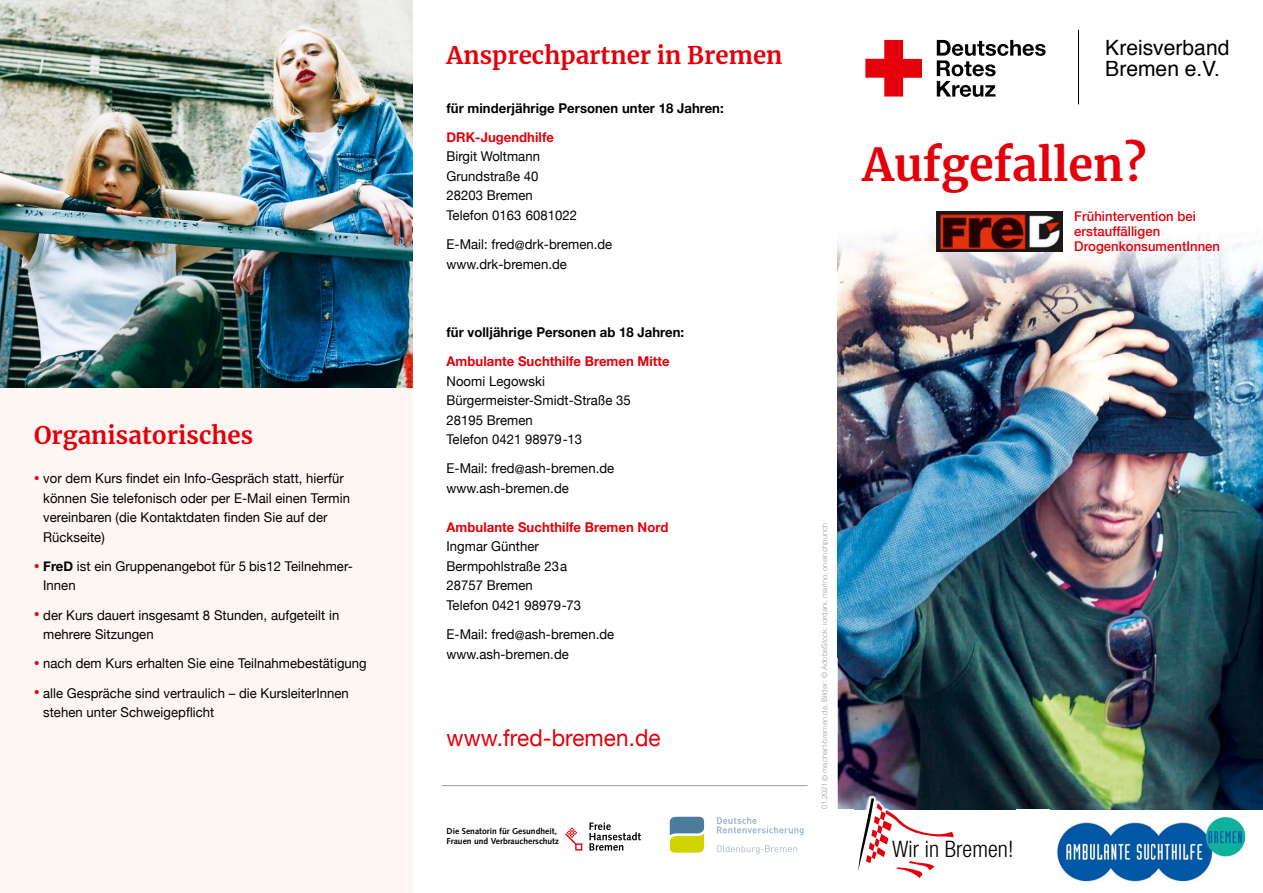
<style>
.page{position:relative;width:1263px;height:893px;background:#fff}
.page>*{position:absolute;margin:0;border:0;box-sizing:border-box;transform-origin:0 0}
.t1{font:700 45px "Merriweather";color:#e3000b}
.t2{font:700 24px "Merriweather";color:#e3000b}
.t3{font:23.25px "Helvetica Neue";letter-spacing:.005em;color:#e3000b}
.t4{font:300 condensed 22.65px "Helvetica Neue";letter-spacing:.005em;color:#000}
.t5{font:21px/21px "Helvetica";color:#000}
.t6{font:13.5px/19.5px "Helvetica Neue";letter-spacing:.005em;color:#000}
.t7{font:700 13.5px "Helvetica Neue";letter-spacing:.005em;color:#e3000b}
.t8{font:700 13.5px "Helvetica Neue";letter-spacing:.005em;color:#000}
.t9{font:500 13.5px/15px "Helvetica Neue";letter-spacing:.005em;color:#e3000b}
.t10{font:700 8.55px/10.2px "Syntax";color:#000}
.t11{font:300 7.5px "Helvetica";color:#9c9c9d}
.s1{font-size:11.25px;color:#e3000b}
.s2{font-weight:700}
.s3{font-size:12.75px}
</style>
<div class="page">
<div style="left:0;top:0;width:412px;height:893px;background:#fef6f2"></div>
<img style="left:0;top:0;width:412px;height:388px">
<img style="left:838px;top:211px;width:425px;height:598px">
<svg style="left:670px;top:817px;width:34px;height:36px"></svg>
<svg style="left:717px;top:817px;width:87px;height:37px"></svg>
<svg style="left:565px;top:822px;width:76px;height:29px"></svg>
<hr style="left:442px;top:785px;width:365px;height:1px;background:#9c9c9d">
<img style="left:1057px;top:816px;width:189px;height:65px">
<img style="left:937px;top:211px;width:125px;height:41px">
<svg style="left:937px;top:40px;width:108px;height:57px"></svg>
<svg style="left:865px;top:40px;width:57px;height:57px"></svg>
<hr style="left:1078px;top:30px;width:1px;height:74px;background:#000">
<img style="left:854px;top:794px;width:161px;height:16px">
<svg style="left:858px;top:798px;width:97px;height:80px"></svg>
<h2 class="t2" style="left:34px;top:419px;width:221px">Organisatorisches</h2>
<p class="t6" style="left:43px;top:467px;width:308px;text-indent:-9px"><span class="s1">•</span> vor dem Kurs findet ein Info-Gespräch statt, hierfür können Sie telefonisch oder per E-Mail einen Termin vereinbaren (die Kontaktdaten finden Sie auf der Rückseite)</p>
<p class="t6" style="left:43px;top:555px;width:311px;text-indent:-9px"><span class="s1">•</span> <span class="s2">FreD</span> ist ein Gruppenangebot für 5 bis12 Teilnehmer-<br>Innen</p>
<p class="t6" style="left:43px;top:604px;width:298px;text-indent:-9px"><span class="s1">•</span> der Kurs dauert insgesamt 8 Stunden, aufgeteilt in mehrere Sitzungen</p>
<p class="t6" style="left:34px;top:653px;width:334px"><span class="s1">•</span> nach dem Kurs erhalten Sie eine Teilnahmebestätigung</p>
<p class="t6" style="left:43px;top:682px;width:307px;text-indent:-9px"><span class="s1">•</span> alle Gespräche sind vertraulich – die KursleiterInnen stehen unter Schweigepflicht</p>
<h2 class="t2" style="left:446px;top:38px;width:338px">Ansprechpartner in Bremen</h2>
<p class="t8" style="left:446px;top:95px;width:279px">für minderjährige Personen unter 18 Jahren:</p>
<p class="t7" style="left:446px;top:125px;width:109px">DRK-Jugendhilfe</p>
<p class="t6" style="left:446px;top:146px;width:132px">Birgit Woltmann<br>Grundstraße 40<br>28203 Bremen<br>Telefon 0163 6081022</p>
<p class="t6" style="left:446px;top:233px;width:167px">E-Mail: fred<span class="s3">@</span>drk-bremen.de www.drk-bremen.de</p>
<p class="t8" style="left:446px;top:320px;width:239px">für volljährige Personen ab 18 Jahren:</p>
<p class="t7" style="left:446px;top:349px;width:225px">Ambulante Suchthilfe Bremen Mitte</p>
<p class="t6" style="left:446px;top:370px;width:186px">Noomi Legowski<br>Bürgermeister-Smidt-Straße 35<br>28195 Bremen<br>Telefon 0421 98979-13</p>
<p class="t6" style="left:446px;top:458px;width:169px">E-Mail: fred<span class="s3">@</span>ash-bremen.de www.ash-bremen.de</p>
<p class="t7" style="left:446px;top:515px;width:223px">Ambulante Suchthilfe Bremen Nord</p>
<p class="t6" style="left:446px;top:536px;width:136px">Ingmar Günther<br>Bermpohlstraße 23a<br>28757 Bremen<br>Telefon 0421 98979-73</p>
<p class="t6" style="left:446px;top:623px;width:169px">E-Mail: fred<span class="s3">@</span>ash-bremen.de www.ash-bremen.de</p>
<h3 class="t3" style="left:446px;top:718px;width:216px">www.fred-bremen.de</h3>
<p class="t10" style="left:447px;top:826px;width:114px">Die Senatorin für Gesundheit,<br>Frauen und Verbraucherschutz</p>
<h3 class="t5" style="left:1105px;top:38px;width:126px">Kreisverband<br>Bremen e.V.</h3>
<h1 class="t1" style="left:862px;top:133px;width:285px">Aufgefallen?</h1>
<p class="t9" style="left:1074px;top:208px;width:147px">Frühintervention bei erstauffälligen<br>DrogenkonsumentInnen</p>
<p class="t11" style="left:818px;top:809px;width:288px;rotate:-90deg">01.2021 © machart-bremen.de, Bilder: © AdobeStock: iordani, marino, oneinchpunch</p>
<h3 class="t4" style="left:892px;top:836px;width:123px">Wir in Bremen!</h3>
</div>
